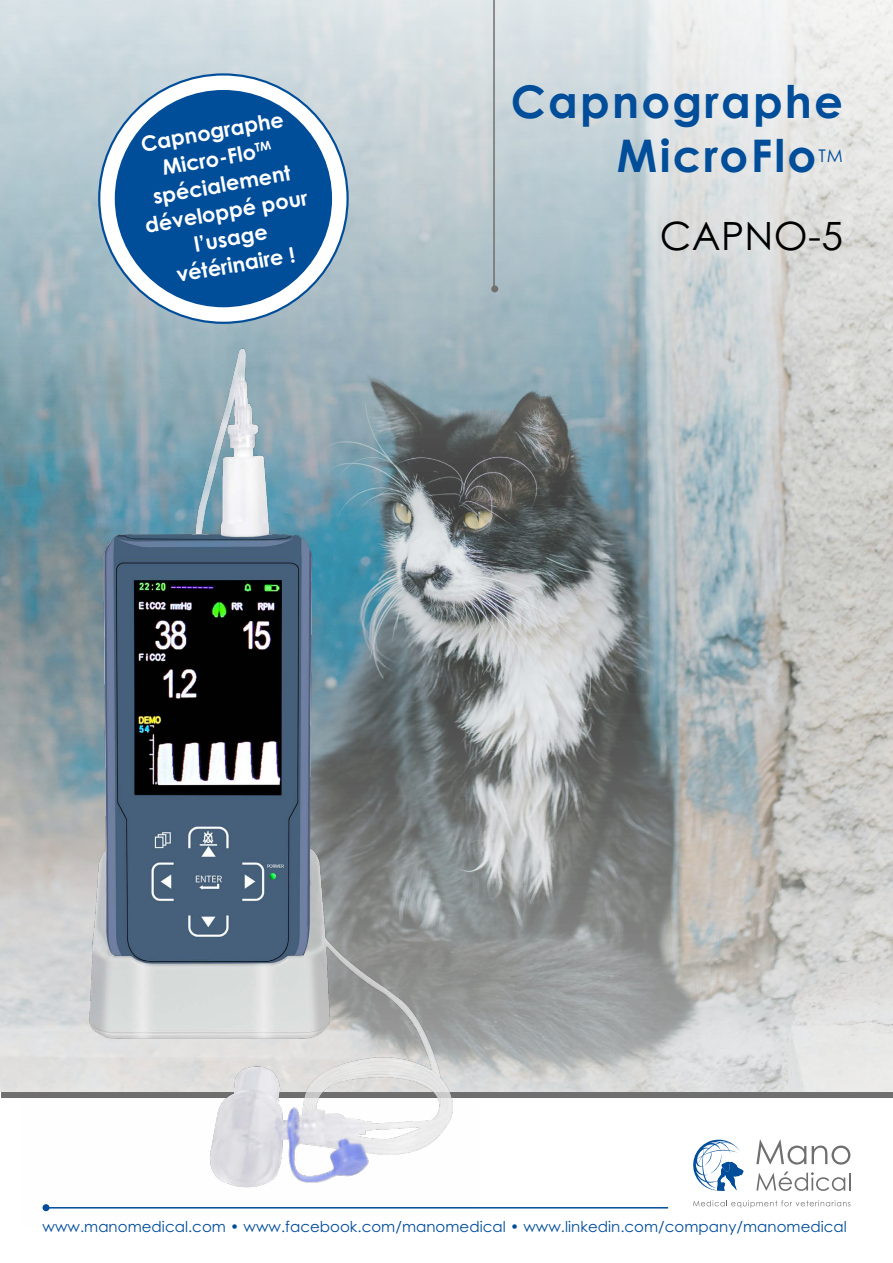
<style>
.page{position:relative;width:893px;height:1263px;background:#fff}
.page>*{position:absolute;margin:0;border:0;box-sizing:border-box;transform-origin:0 0}
.t1{font:700 45px/54px "Century Gothic Pro";letter-spacing:.05em;color:#004d9a}
.t2{font:39px "Century Gothic Pro";letter-spacing:.01em;color:#000}
.t3{font:700 21px/27px "Century Gothic Pro";color:#fff;text-align:center}
.t4{font:17.55px "Century Gothic Pro";color:#004d9a}
.t5{font:15px "Century Gothic Pro";letter-spacing:.005em;color:#004d9a}
</style>
<div class="page">
<img style="left:0;top:0;width:893px;height:1092px">
<div style="left:1px;top:1092px;width:892px;height:6px;background:#706f6f"></div>
<svg style="left:756px;top:1171px;width:94px;height:20px"></svg>
<svg style="left:693px;top:1140px;width:50px;height:51px"></svg>
<svg style="left:756px;top:1140px;width:50px;height:24px"></svg>
<svg style="left:812px;top:1145px;width:38px;height:19px"></svg>
<svg style="left:693px;top:1200px;width:157px;height:8px"></svg>
<hr style="left:45px;top:1207px;width:623px;height:1px;background:#004d9a">
<svg style="left:99px;top:74px;width:249px;height:249px"></svg>
<div style="left:115px;top:90px;width:217px;height:217px;background:#004d9a;border-radius:50%"></div>
<hr style="left:493px;top:0;width:2px;height:289px;background:#706f6f">
<div style="left:491px;top:285px;width:7px;height:7px;background:#71706f;border-radius:50%"></div>
<img style="left:21px;top:328px;width:458px;height:884px">
<h3 class="t3" style="left:129px;top:132px;width:166px;rotate:-10deg">Capnographe<br>Micro-Flo<sup>TM </sup>spécialement développé pour l’usage vétérinaire !</h3>
<h1 class="t1" style="left:617px;top:74px;width:228px;text-indent:-106px">Capnographe<br>MicroFlo</h1>
<p class="t4" style="left:819px;top:145px;width:26px">TM</p>
<h2 class="t2" style="left:660px;top:212px;width:185px">CAPNO-5</h2>
<p class="t5" style="left:43px;top:1217px;width:806px">www.manomedical.com • www.facebook.com/manomedical • www.linkedin.com/company/manomedical</p>
</div>
